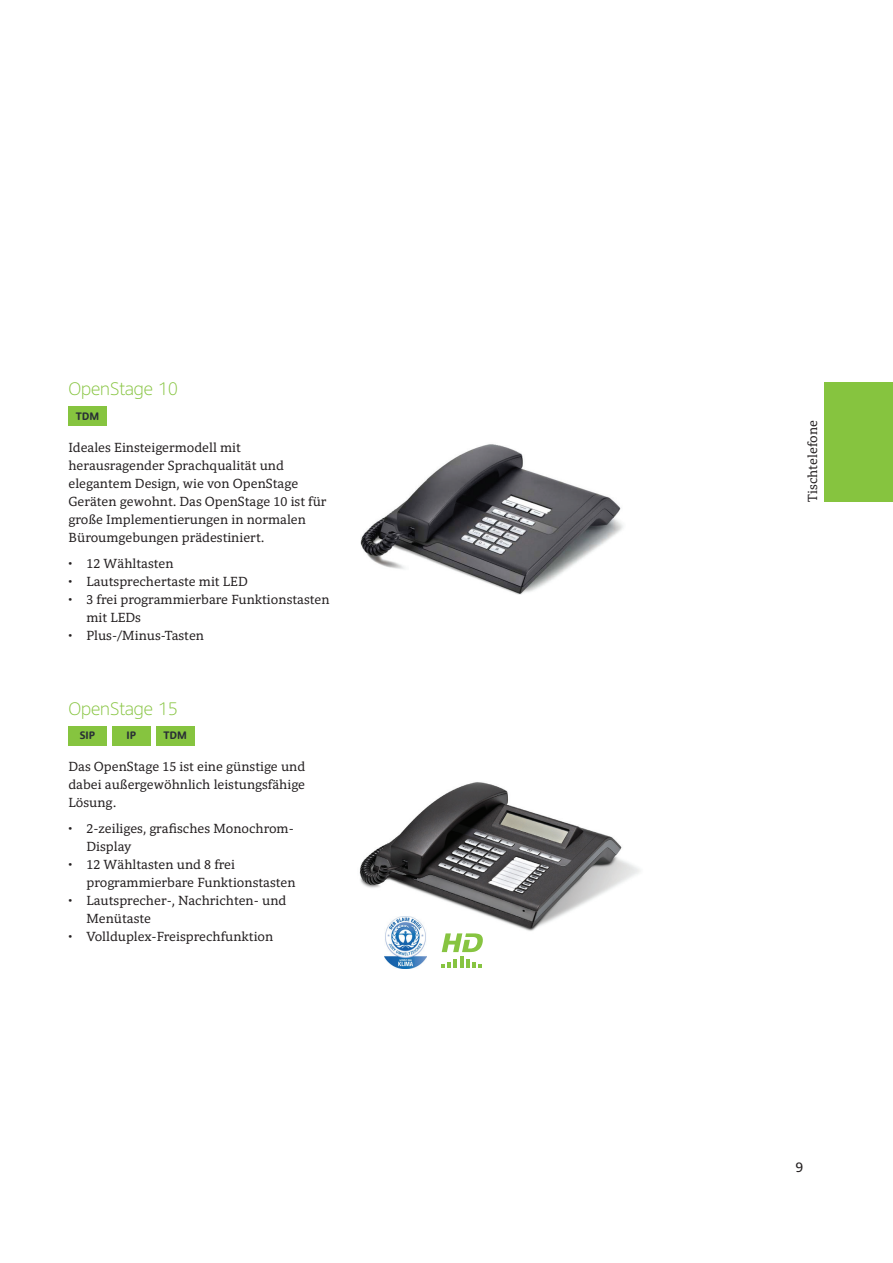
<style>
.page{position:relative;width:893px;height:1263px;background:#fff}
.page>*{position:absolute;margin:0;border:0;box-sizing:border-box;transform-origin:0 0}
.t1{font:300 18px "Harmony Sans";color:#86c43f}
.t2{font:13.5px/18px "Harmony Serif";color:#231f20}
.t3{font:13.5px "Harmony Sans";color:#231f20}
.t4{font:700 10.8px "Harmony Sans";color:#292f35}
</style>
<div class="page">
<div style="left:68px;top:406px;width:39px;height:20px;background:#86c43f"></div>
<div style="left:68px;top:726px;width:39px;height:19px;background:#86c43f"></div>
<div style="left:112px;top:726px;width:39px;height:19px;background:#86c43f"></div>
<div style="left:156px;top:726px;width:38px;height:19px;background:#86c43f"></div>
<img style="left:360px;top:444px;width:263px;height:150px">
<img style="left:359px;top:782px;width:281px;height:149px">
<div style="left:824px;top:383px;width:69px;height:119px;background:#86c43f"></div>
<svg style="left:441px;top:933px;width:42px;height:35px"></svg>
<img style="left:384px;top:917px;width:43px;height:51px">
<h1 class="t1" style="left:68px;top:377px;width:111px">OpenStage 10</h1>
<p class="t4" style="left:76px;top:409px;width:25px">TDM</p>
<p class="t2" style="left:68px;top:438px;width:260px">Ideales Einsteigermodell mit herausragender Sprachqualität und elegantem Design, wie von OpenStage Geräten gewohnt. Das OpenStage 10 ist für große Implementierungen in normalen Büroumgebungen prädestiniert.</p>
<p class="t2" style="left:68px;top:554px;width:107px">• 12 Wähltasten</p>
<p class="t2" style="left:68px;top:572px;width:181px">• Lautsprechertaste mit LED</p>
<p class="t2" style="left:86px;top:590px;width:245px;text-indent:-18px">• 3 frei programmierbare Funktionstasten mit LEDs</p>
<p class="t2" style="left:68px;top:626px;width:137px">• Plus-/Minus-Tasten</p>
<h1 class="t1" style="left:68px;top:697px;width:111px">OpenStage 15</h1>
<p class="t4" style="left:80px;top:729px;width:17px">SIP</p>
<p class="t4" style="left:127px;top:729px;width:11px">IP</p>
<p class="t4" style="left:163px;top:729px;width:25px">TDM</p>
<p class="t2" style="left:68px;top:758px;width:238px;text-align:justify">Das OpenStage 15 ist eine günstige und dabei außergewöhnlich leistungsfähige Lösung.</p>
<p class="t2" style="left:86px;top:820px;width:209px;text-indent:-18px">• 2-zeiliges, grafisches Monochrom-<br>Display</p>
<p class="t2" style="left:86px;top:856px;width:211px;text-indent:-18px">• 12 Wähltasten und 8 frei programmierbare Funktionstasten</p>
<p class="t2" style="left:86px;top:892px;width:201px;text-indent:-18px">• Lautsprecher-, Nachrichten- und<br>Menütaste</p>
<p class="t2" style="left:68px;top:928px;width:206px">• Vollduplex-Freisprechfunktion</p>
<p class="t2" style="left:804px;top:502px;width:83px;rotate:-90deg">Tischtelefone</p>
<p class="t3" style="left:795px;top:1158px;width:9px">9</p>
</div>
